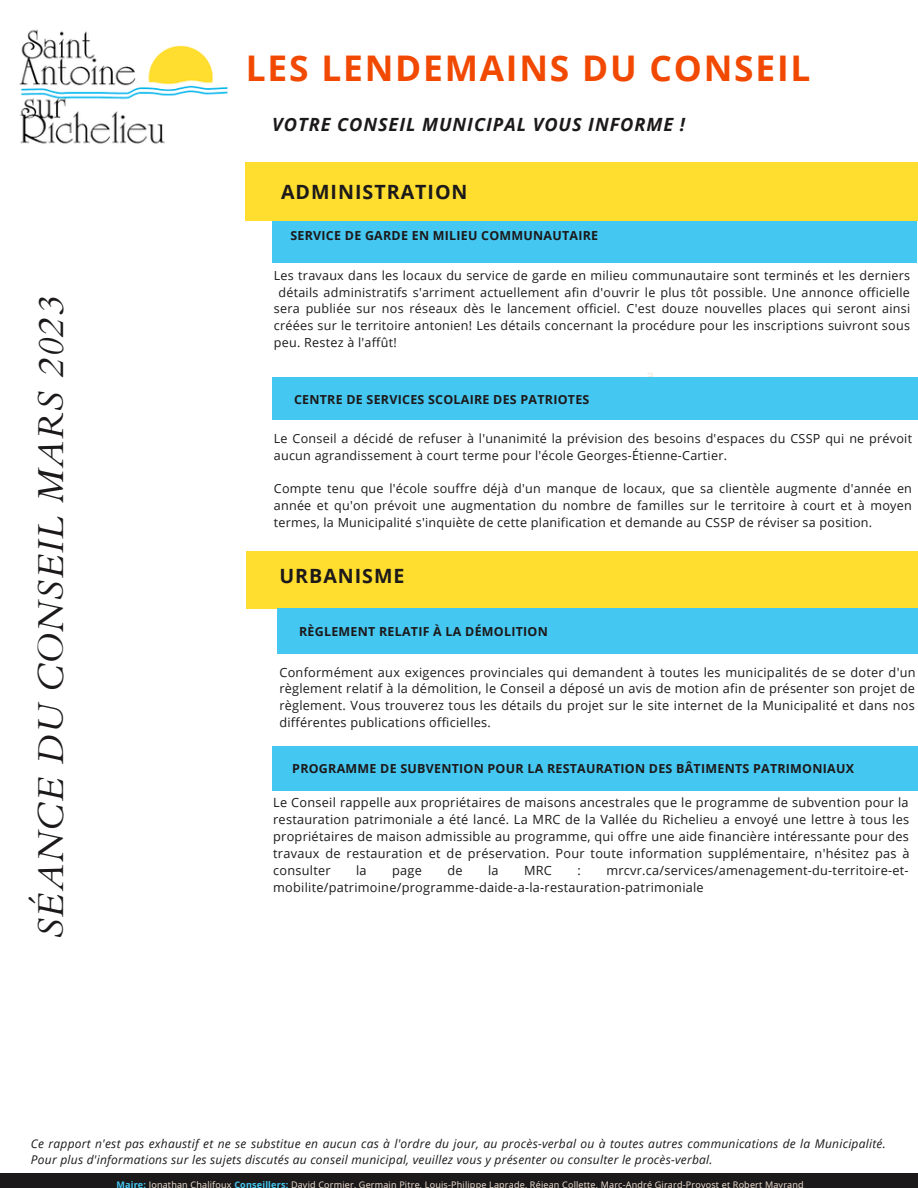
<style>
.page{position:relative;width:918px;height:1188px;background:#fff}
.page>*{position:absolute;margin:0;border:0;box-sizing:border-box;transform-origin:0 0}
.t1{font:italic 36px "Cardo";letter-spacing:.05em;color:#1c191a}
.t2{font:700 35.4px "Open Sans";letter-spacing:.05em;color:#f14902}
.t3{font:700 19.65px "Open Sans";letter-spacing:.05em;color:#1c191a}
.t4{font:italic 700 18.3px "Open Sans";letter-spacing:.05em;color:#1c191a}
.t5{font:15px "Open Sans";color:#f6e7d8}
.t6{font:12.75px/17px "Open Sans";letter-spacing:.02em;color:#1c191a;text-align:justify}
.t7{font:12.6px/16.8px "Open Sans";letter-spacing:.02em;color:#1c191a}
.t8{font:700 12.45px "Open Sans";letter-spacing:.02em;color:#1c191a}
.t9{font:italic 12px/16.5px "Open Sans";letter-spacing:.02em;color:#1c191a}
.t10{font:9px "Open Sans";letter-spacing:.02em;color:#f6e7d8}
.s1{font-weight:700;color:#44c7f1}
</style>
<div class="page">
<div style="left:0;top:1173px;width:918px;height:15px;background:#1c191a"></div>
<div style="left:272px;top:220px;width:645px;height:42px;background:#44c7f1"></div>
<div style="left:245px;top:163px;width:673px;height:57px;background:#ffde2f"></div>
<img style="left:19px;top:29px;width:208px;height:115px">
<div style="left:246px;top:551px;width:672px;height:57px;background:#ffde2f"></div>
<div style="left:277px;top:608px;width:641px;height:45px;background:#44c7f1"></div>
<div style="left:272px;top:377px;width:646px;height:43px;background:#44c7f1"></div>
<div style="left:272px;top:746px;width:646px;height:45px;background:#44c7f1"></div>
<h2 class="t2" style="left:246px;top:43px;width:566px">LES LENDEMAINS DU CONSEIL</h2>
<h3 class="t4" style="left:272px;top:111px;width:414px">VOTRE CONSEIL MUNICIPAL VOUS INFORME !</h3>
<h3 class="t3" style="left:281px;top:178px;width:188px">ADMINISTRATION</h3>
<h1 class="t1" style="left:28px;top:938px;width:642px;rotate:-90deg">SÉANCE DU CONSEIL MARS 2023</h1>
<p class="t8" style="left:290px;top:227px;width:309px">SERVICE DE GARDE EN MILIEU COMMUNAUTAIRE</p>
<p class="t7" style="left:274px;top:267px;width:638px">Les travaux dans les locaux du service de garde en milieu communautaire sont terminés et les derniers</p>
<p class="t7" style="left:278px;top:283px;width:633px">détails administratifs s'arriment actuellement afin d'ouvrir le plus tôt possible. Une annonce officielle</p>
<p class="t7" style="left:274px;top:300px;width:638px">sera publiée sur nos réseaux dès le lancement officiel. C'est douze nouvelles places qui seront ainsi</p>
<p class="t7" style="left:274px;top:317px;width:638px">créées sur le territoire antonien! Les détails concernant la procédure pour les inscriptions suivront sous</p>
<p class="t7" style="left:274px;top:334px;width:124px">peu. Restez à l'affût!</p>
<p class="t5" style="left:646px;top:365px;width:10px">a</p>
<p class="t8" style="left:294px;top:391px;width:297px">CENTRE DE SERVICES SCOLAIRE DES PATRIOTES</p>
<p class="t7" style="left:274px;top:430px;width:640px">Le Conseil a décidé de refuser à l'unanimité la prévision des besoins d'espaces du CSSP qui ne prévoit aucun agrandissement à court terme pour l'école Georges-Étienne-Cartier.</p>
<p class="t7" style="left:274px;top:480px;width:640px;text-align:justify">Compte tenu que l'école souffre déjà d'un manque de locaux, que sa clientèle augmente d'année en année et qu'on prévoit une augmentation du nombre de familles sur le territoire à court et à moyen termes, la Municipalité s'inquiète de cette planification et demande au CSSP de réviser sa position.</p>
<h3 class="t3" style="left:279px;top:562px;width:127px">URBANISME</h3>
<p class="t8" style="left:299px;top:623px;width:250px">RÈGLEMENT RELATIF À LA DÉMOLITION</p>
<p class="t6" style="left:279px;top:663px;width:638px">Conformément aux exigences provinciales qui demandent à toutes les municipalités de se doter d'un règlement relatif à la démolition, le Conseil a déposé un avis de motion afin de présenter son projet de règlement. Vous trouverez tous les détails du projet sur le site internet de la Municipalité et dans nos différentes publications officielles.</p>
<p class="t8" style="left:292px;top:759px;width:563px">PROGRAMME DE SUBVENTION POUR LA RESTAURATION DES BÂTIMENTS PATRIMONIAUX</p>
<p class="t6" style="left:273px;top:793px;width:638px">Le Conseil rappelle aux propriétaires de maisons ancestrales que le programme de subvention pour la restauration patrimoniale a été lancé. La MRC de la Vallée du Richelieu a envoyé une lettre à tous les propriétaires de maison admissible au programme, qui offre une aide financière intéressante pour des travaux de restauration et de préservation. Pour toute information supplémentaire, n'hésitez pas à consulter</p>
<p class="t6" style="left:273px;top:861px;width:637px;text-indent:333px">mrcvr.ca/services/amenagement-du-territoire-et&shy;mobilite/patrimoine/programme-daide-a-la-restauration-patrimoniale</p>
<p class="t6" style="left:356px;top:861px;width:12px">la</p>
<p class="t6" style="left:392px;top:861px;width:31px">page</p>
<p class="t6" style="left:447px;top:861px;width:17px">de</p>
<p class="t6" style="left:488px;top:861px;width:12px">la</p>
<p class="t6" style="left:524px;top:861px;width:29px">MRC</p>
<p class="t6" style="left:577px;top:861px;width:5px">:</p>
<p class="t9" style="left:31px;top:1135px;width:856px">Ce rapport n'est pas exhaustif et ne se substitue en aucun cas à l'ordre du jour, au procès-verbal ou à toutes autres communications de la Municipalité.<br>Pour plus d'informations sur les sujets discutés au conseil municipal, veuillez vous y présenter ou consulter le procès-verbal.</p>
<p class="t10" style="left:116px;top:1178px;width:689px"><span class="s1">Maire:</span> Jonathan Chalifoux <span class="s1">Conseillers:</span> David Cormier, Germain Pitre, Louis-Philippe Laprade, Réjean Collette, Marc-André Girard-Provost et Robert Mayrand</p>
</div>
